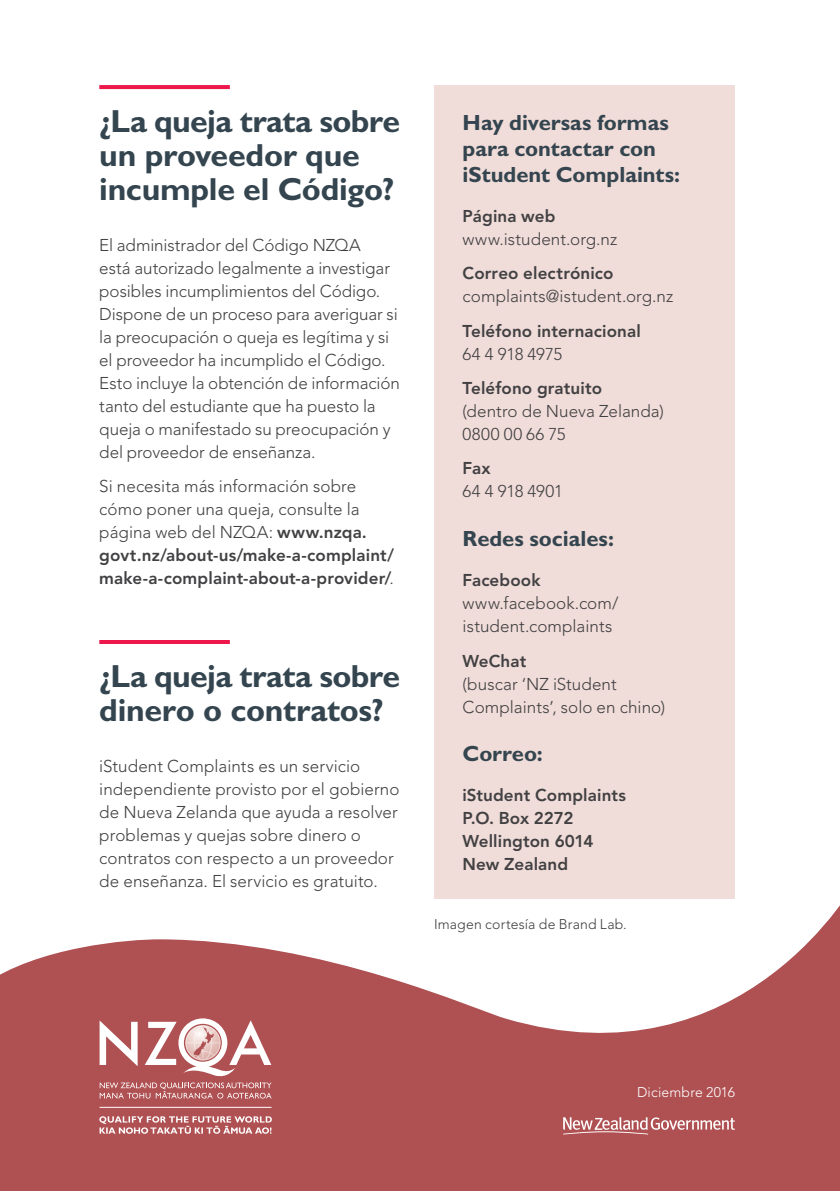
<style>
.page{position:relative;width:840px;height:1191px;background:#fff}
.page>*{position:absolute;margin:0;border:0;box-sizing:border-box;transform-origin:0 0}
.t1{font:700 32px/34px "Gill Sans Maori";letter-spacing:-.01em;color:#34454f}
.t2{font:700 22px/26px "Gill Sans Maori";color:#34454f}
.Body{font:300 17px/23px "Avenir LT Pro";color:#414042}
.Body-2{font:800 17px/23px "Avenir LT Pro";letter-spacing:.005em;color:#414042}
.Image_caption{font:300 14px "Avenir LT Pro";letter-spacing:.01em;color:#414042}
.Image_caption-2{font:300 14px "Avenir LT Pro";letter-spacing:.005em;color:#fff}
.s1{font-weight:300}
.s2{font-weight:800}
</style>
<div class="page">
<svg style="left:0;top:879px;width:839px;height:312px;fill:#af5052"></svg>
<svg style="left:99px;top:85px;width:131px;height:4px"></svg>
<hr style="left:99px;top:640px;width:131px;height:4px;background:#ed174c">
<div style="left:434px;top:85px;width:300px;height:813px;background:#f0dcd8"></div>
<svg style="left:563px;top:1117px;width:171px;height:17px;background:#c58183"></svg>
<svg style="left:99px;top:1116px;width:173px;height:17px;background:#c78587"></svg>
<hr style="left:99px;top:1107px;width:172px;height:1px;background:#fff">
<svg style="left:99px;top:1018px;width:172px;height:80px"></svg>
<h2 class="t1" style="left:99px;top:104px;width:302px">¿La queja trata sobre un proveedor que incumple el Código?</h2>
<p class="Body" style="left:99px;top:234px;width:302px">El administrador del Código NZQA<br>está autorizado legalmente a investigar posibles incumplimientos del Código.<br>Dispone de un proceso para averiguar si la preocupación o queja es legítima y si el proveedor ha incumplido el Código.<br>Esto incluye la obtención de información tanto del estudiante que ha puesto la queja o manifestado su preocupación y del proveedor de enseñanza.</p>
<p class="Body-2" style="left:99px;top:475px;width:296px"><span class="s1">Si necesita más información sobre cómo poner una queja, consulte la página web del NZQA:</span> www.nzqa. govt.nz/about-us/make-a-complaint/ make-a-complaint-about-a-provider/<span class="s1">.</span></p>
<h2 class="t1" style="left:99px;top:658px;width:302px">¿La queja trata sobre dinero o contratos?</h2>
<p class="Body" style="left:99px;top:754px;width:301px">iStudent Complaints es un servicio independiente provisto por el gobierno de Nueva Zelanda que ayuda a resolver problemas y quejas sobre dinero o contratos con respecto a un proveedor de enseñanza. El servicio es gratuito.</p>
<h3 class="t2" style="left:462px;top:109px;width:219px">Hay diversas formas para contactar con iStudent Complaints:</h3>
<p class="Body" style="left:462px;top:205px;width:156px"><span class="s2">Página web </span>www.istudent.org.nz</p>
<p class="Body" style="left:462px;top:262px;width:212px"><span class="s2">Correo electrónico </span>complaints@istudent.org.nz</p>
<p class="Body-2" style="left:462px;top:319px;width:180px">Teléfono internacional<br><span class="s1">64 4 918 4975</span></p>
<p class="Body" style="left:462px;top:377px;width:203px"><span class="s2">Teléfono gratuito<br></span>(dentro de Nueva Zelanda)<br>0800 00 66 75</p>
<p class="Body" style="left:462px;top:457px;width:102px"><span class="s2">Fax<br></span>64 4 918 4901</p>
<h3 class="t2" style="left:462px;top:525px;width:153px">Redes sociales:</h3>
<p class="Body" style="left:462px;top:569px;width:157px"><span class="s2">Facebook </span>www.facebook.com/ istudent.complaints</p>
<p class="Body" style="left:462px;top:649px;width:204px"><span class="s2">WeChat<br></span>(buscar ‘NZ iStudent<br>Complaints’, solo en chino)</p>
<h3 class="t2" style="left:462px;top:740px;width:82px">Correo:</h3>
<p class="Body-2" style="left:462px;top:784px;width:165px">iStudent Complaints<br>P.O. Box 2272<br>Wellington 6014<br>New Zealand</p>
<p class="Image_caption" style="left:434px;top:916px;width:194px">Imagen cortesía de Brand Lab.</p>
<p class="Image_caption-2" style="left:636px;top:1084px;width:99px">Diciembre 2016</p>
</div>
